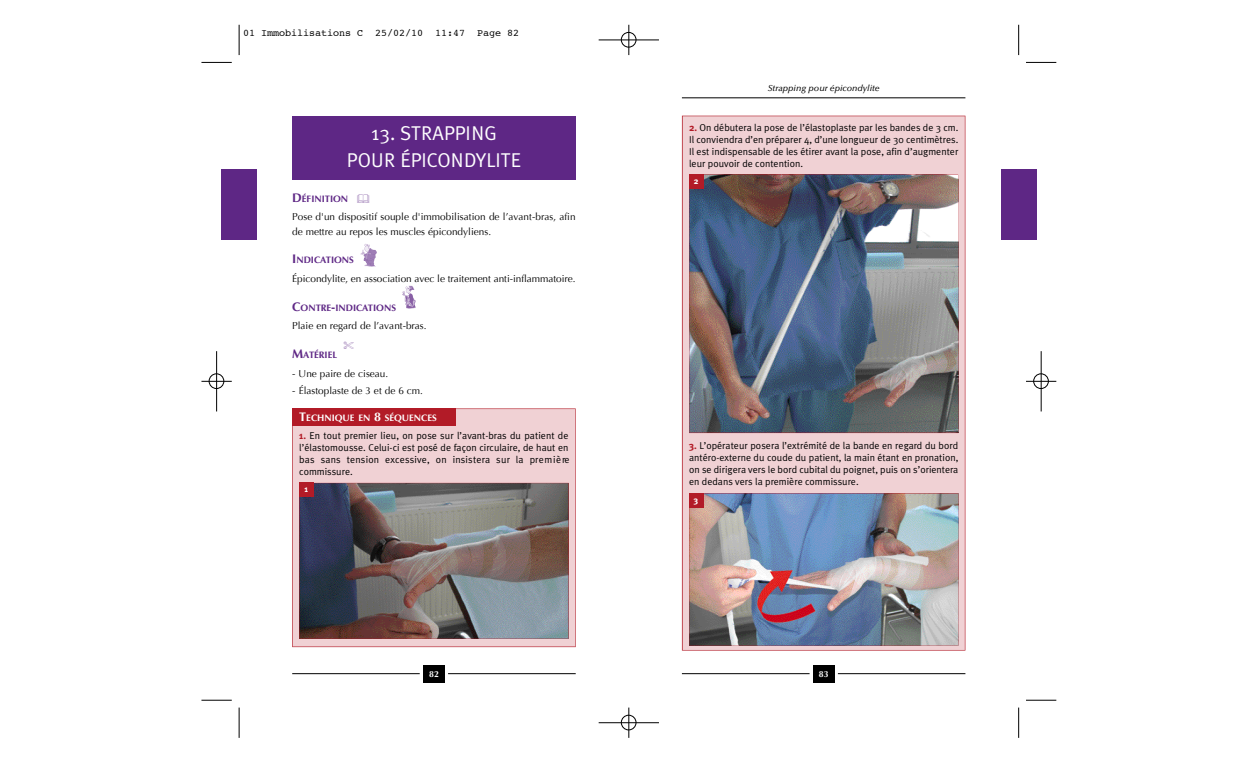
<style>
.page{position:relative;width:1260px;height:765px;background:#fff}
.page>*{position:absolute;margin:0;border:0;box-sizing:border-box;transform-origin:0 0}
.t1{font:20px/27.5px "Meta Plus Normal";color:#fff;text-align:center}
.t2{font:10px/12px "Meta Plus Normal";color:#000;text-align:justify}
.t3{font:10px/14.4px "Optima";color:#000}
.t4{font:10px "Courier";letter-spacing:-.005em;color:#000}
.t5{font:700 9.38px "Optima";color:#5e2785}
.t6{font:700 9.38px "Optima";color:#fff}
.t7{font:italic 500 8.75px "Optima";color:#000}
.t8{font:700 8.75px "Optima";color:#fff}
.t9{font:700 8.75px "Meta Plus";color:#fff}
.s1{font-size:12.5px}
.s2{font-family:"Meta Plus";font-weight:700;color:#b21b27}
</style>
<div class="page">
<div style="left:423px;top:665px;width:22px;height:18px;background:#000"></div>
<div style="left:813px;top:665px;width:21px;height:18px;background:#000"></div>
<hr style="left:682px;top:98px;width:283px;height:1px;background:#000">
<hr style="left:448px;top:673px;width:128px;height:1px;background:#000">
<hr style="left:292px;top:673px;width:128px;height:1px;background:#000">
<hr style="left:838px;top:673px;width:127px;height:1px;background:#000">
<hr style="left:682px;top:673px;width:128px;height:1px;background:#000">
<div style="left:221px;top:169px;width:36px;height:71px;background:#5e2785"></div>
<div style="left:1001px;top:169px;width:35px;height:71px;background:#5e2785"></div>
<div style="left:292px;top:116px;width:284px;height:63px;background:#5e2785"></div>
<img style="left:361px;top:244px;width:16px;height:22px">
<img style="left:402px;top:286px;width:14px;height:23px">
<div style="left:292px;top:408px;width:284px;height:239px;background:#f0d1d4"></div>
<div style="left:682px;top:116px;width:283px;height:535px;background:#f0d1d4"></div>
<div style="left:292px;top:408px;width:163px;height:18px;background:#b21b27"></div>
<img style="left:299px;top:483px;width:270px;height:156px">
<div style="left:299px;top:483px;width:15px;height:14px;background:#b21b27"></div>
<img style="left:689px;top:493px;width:269px;height:153px">
<div style="left:689px;top:493px;width:14px;height:14px;background:#b21b27"></div>
<img style="left:689px;top:174px;width:269px;height:259px">
<div style="left:689px;top:174px;width:14px;height:15px;background:#b21b27"></div>
<hr style="left:201px;top:62px;width:31px;height:1px;background:#000">
<hr style="left:239px;top:25px;width:1px;height:30px;background:#000">
<hr style="left:1026px;top:62px;width:30px;height:1px;background:#000">
<hr style="left:1018px;top:25px;width:1px;height:30px;background:#000">
<hr style="left:201px;top:700px;width:31px;height:1px;background:#000">
<hr style="left:239px;top:708px;width:1px;height:30px;background:#000">
<hr style="left:1026px;top:700px;width:30px;height:1px;background:#000">
<hr style="left:1018px;top:708px;width:1px;height:30px;background:#000">
<hr style="left:599px;top:40px;width:60px;height:1px;background:#000">
<hr style="left:629px;top:25px;width:1px;height:30px;background:#000">
<svg style="left:620px;top:32px;width:17px;height:16px"></svg>
<hr style="left:599px;top:723px;width:60px;height:1px;background:#000">
<hr style="left:629px;top:708px;width:1px;height:30px;background:#000">
<svg style="left:620px;top:714px;width:17px;height:17px"></svg>
<hr style="left:1026px;top:381px;width:30px;height:1px;background:#000">
<hr style="left:1041px;top:351px;width:1px;height:60px;background:#000">
<svg style="left:1033px;top:373px;width:16px;height:16px"></svg>
<hr style="left:201px;top:381px;width:31px;height:1px;background:#000">
<hr style="left:216px;top:351px;width:1px;height:60px;background:#000">
<svg style="left:208px;top:373px;width:17px;height:16px"></svg>
<p class="t4" style="left:243px;top:28px;width:277px">01 Immobilisations C 25/02/10 11:47 Page 82</p>
<h1 class="t1" style="left:347px;top:120px;width:176px">13. STRAPPING<br>POUR ÉPICONDYLITE</h1>
<p class="t5" style="left:292px;top:193px;width:58px"><span class="s1">D</span>ÉFINITION</p>
<p class="t3" style="left:292px;top:210px;width:285px">Pose d'un dispositif souple d'immobilisation de l’avant-bras, afin de mettre au repos les muscles épicondyliens.</p>
<p class="t5" style="left:292px;top:255px;width:63px"><span class="s1">I</span>NDICATIONS</p>
<p class="t3" style="left:292px;top:271px;width:285px">Épicondylite, en association avec le traitement anti-inflammatoire.</p>
<p class="t5" style="left:292px;top:302px;width:105px"><span class="s1">C</span>ONTRE<span class="s1">-</span>INDICATIONS</p>
<p class="t3" style="left:292px;top:319px;width:136px">Plaie en regard de l’avant-bras.</p>
<p class="t5" style="left:292px;top:349px;width:46px"><span class="s1">M</span>ATÉRIEL</p>
<p class="t3" style="left:292px;top:366px;width:98px">- Une paire de ciseau.</p>
<p class="t3" style="left:292px;top:384px;width:132px">- Élastoplaste de 3 et de 6 cm.</p>
<p class="t6" style="left:299px;top:413px;width:139px"><span class="s1">T</span>ECHNIQUE EN <span class="s1">8</span> SÉQUENCES</p>
<p class="t2" style="left:299px;top:430px;width:272px"><span class="s2">1.</span> En tout premier lieu, on pose sur l’avant-bras du patient de l’élastomousse. Celui-ci est posé de façon circulaire, de haut en bas sans tension exc e s s ive, on insistera sur la pre m i è re commissure.</p>
<p class="t9" style="left:305px;top:486px;width:5px">1</p>
<p class="t7" style="left:768px;top:84px;width:114px">Strapping pour épicondylite</p>
<p class="t2" style="left:689px;top:122px;width:271px"><span class="s2">2.</span> On débutera la pose de l’élastoplaste par les bandes de 3 cm.<br>Il conviendra d’en préparer 4, d’une longueur de 30 centimètres.<br>Il est indispensable de les étirer avant la pose, afin d’augmenter leur pouvoir de contention.</p>
<p class="t9" style="left:694px;top:177px;width:6px">2</p>
<p class="t2" style="left:689px;top:441px;width:271px"><span class="s2">3.</span> L’opérateur posera l’extrémité de la bande en regard du bord antéro-externe du coude du patient, la main étant en pronation, on se dirigera vers le bord cubital du poignet, puis on s’orientera en dedans vers la première commissure.</p>
<p class="t9" style="left:694px;top:496px;width:6px">3</p>
<p class="t8" style="left:429px;top:668px;width:11px">82</p>
<p class="t8" style="left:819px;top:668px;width:11px">83</p>
</div>
